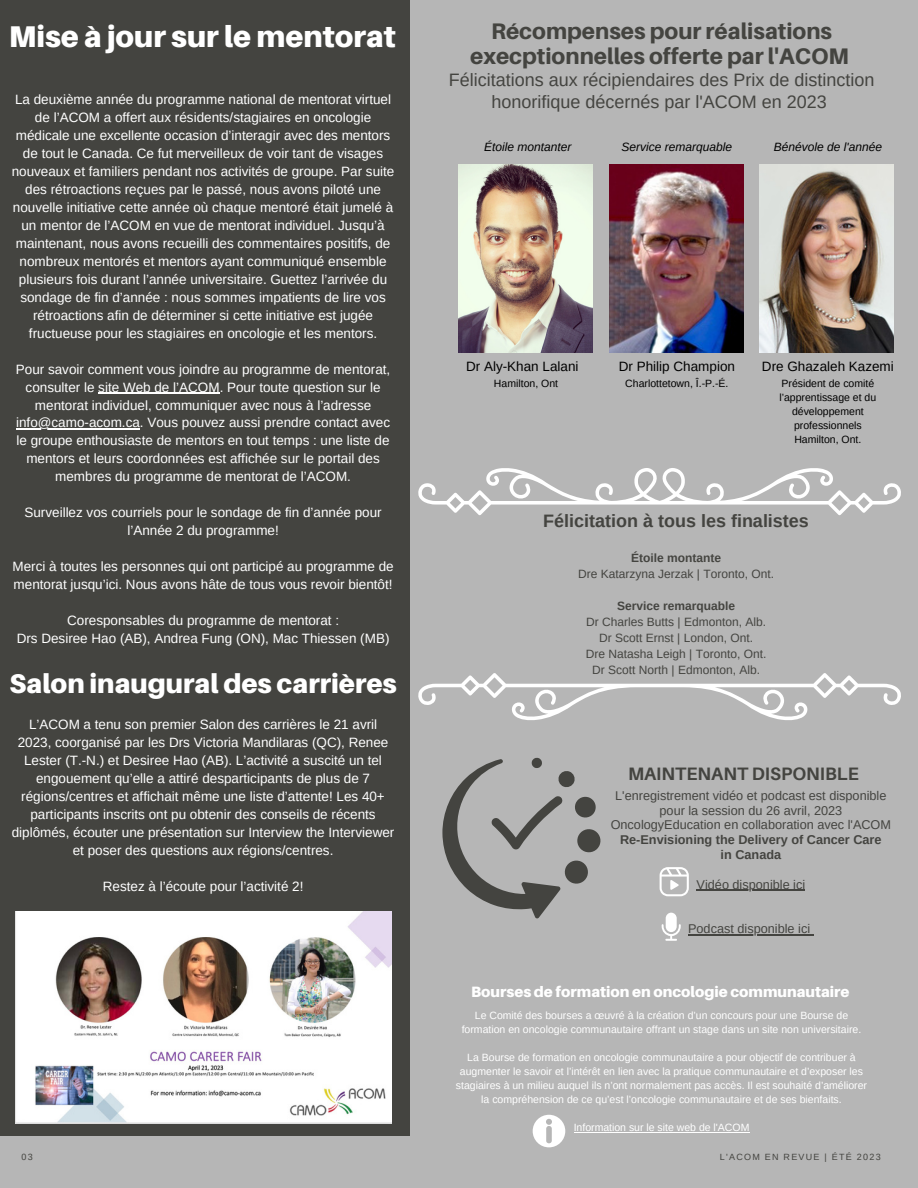
<style>
.page{position:relative;width:918px;height:1188px;background:#b6b6b6}
.page>*{position:absolute;margin:0;border:0;box-sizing:border-box;transform-origin:0 0}
.t1{font:900 30px "Aileron";color:#fff}
.t2{font:900 27px "Aileron";color:#fff}
.t3{font:800 22.5px/25.8px "Aileron";color:#444440;text-align:center}
.t4{font:18px/21.3px "Arimo";color:#444440;text-align:center}
.t5{font:700 18px "Arimo";color:#444440}
.t6{font:700 18px "Aileron";color:#444440}
.t7{font:900 15px "Aileron";color:#fff}
.t8{font:13.5px/18px "Arimo";color:#fff;text-align:center}
.t9{font:13.5px "Arimo";color:#000}
.t10{font:12.75px/14.9px "Arimo";color:#444440;text-align:center}
.t11{font:700 12.75px "Arimo";color:#444440}
.t12{font:12px "Arimo";color:#444440}
.t13{font:italic 12px "Arimo";color:#000}
.t14{font:700 12px "Arimo";color:#444440}
.t15{font:10.5px/14px "Arimo";color:#fff;text-align:center}
.t16{font:10.5px/14px "Arimo";color:#000;text-align:center}
.t17{font:9px "Arimo";letter-spacing:.14em;color:#444440}
</style>
<div class="page">
<div style="left:0;top:0;width:410px;height:1136px;background:#444440"></div>
<img style="left:458px;top:164px;width:134px;height:188px">
<img style="left:609px;top:164px;width:134px;height:188px">
<img style="left:759px;top:164px;width:134px;height:188px">
<svg style="left:418px;top:468px;width:483px;height:252px"></svg>
<img style="left:15px;top:911px;width:377px;height:213px">
<svg style="left:442px;top:757px;width:159px;height:162px"></svg>
<svg style="left:662px;top:913px;width:19px;height:28px"></svg>
<svg style="left:660px;top:867px;width:29px;height:29px"></svg>
<svg style="left:533px;top:1115px;width:32px;height:32px"></svg>
<hr style="left:98px;top:393px;width:122px;height:1px;background:#fff">
<hr style="left:16px;top:429px;width:124px;height:1px;background:#fff">
<hr style="left:697px;top:890px;width:108px;height:1px;background:#444440">
<hr style="left:688px;top:934px;width:122px;height:1px;background:#444440">
<hr style="left:574px;top:1132px;width:176px;height:1px;background:#fff">
<p class="t1" style="left:9px;top:18px;width:388px">Mise à jour sur le mentorat</p>
<p class="t8" style="left:12px;top:90px;width:384px">La deuxième année du programme national de mentorat virtuel de l’ACOM a offert aux résidents/stagiaires en oncologie médicale une excellente occasion d’interagir avec des mentors de tout le Canada. Ce fut merveilleux de voir tant de visages nouveaux et familiers pendant nos activités de groupe. Par suite des rétroactions reçues par le passé, nous avons piloté une nouvelle initiative cette année où chaque mentoré était jumelé à un mentor de l’ACOM en vue de mentorat individuel. Jusqu’à maintenant, nous avons recueilli des commentaires positifs, de nombreux mentorés et mentors ayant communiqué ensemble plusieurs fois durant l’année universitaire. Guettez l’arrivée du sondage de fin d’année : nous sommes impatients de lire vos rétroactions afin de déterminer si cette initiative est jugée fructueuse pour les stagiaires en oncologie et les mentors.</p>
<p class="t8" style="left:16px;top:360px;width:376px">Pour savoir comment vous joindre au programme de mentorat, consulter le site Web de l’ACOM. Pour toute question sur le mentorat individuel, communiquer avec nous à l’adresse info@camo-acom.ca. Vous pouvez aussi prendre contact avec le groupe enthousiaste de mentors en tout temps : une liste de mentors et leurs coordonnées est affichée sur le portail des membres du programme de mentorat de l’ACOM.</p>
<p class="t8" style="left:24px;top:504px;width:359px">Surveillez vos courriels pour le sondage de fin d’année pour l’Année 2 du programme!</p>
<p class="t8" style="left:12px;top:558px;width:383px;text-align:left">Merci à toutes les personnes qui ont participé au programme de mentorat jusqu’ici. Nous avons hâte de tous vous revoir bientôt!</p>
<p class="t8" style="left:67px;top:612px;width:273px">Coresponsables du programme de mentorat :</p>
<p class="t8" style="left:17px;top:630px;width:374px">Drs Desiree Hao (AB), Andrea Fung (ON), Mac Thiessen (MB)</p>
<p class="t2" style="left:10px;top:667px;width:389px">Salon inaugural des carrières</p>
<p class="t8" style="left:12px;top:715px;width:384px">L’ACOM a tenu son premier Salon des carrières le 21 avril 2023, coorganisé par les Drs Victoria Mandilaras (QC), Renee Lester (T.-N.) et Desiree Hao (AB). L’activité a suscité un tel engouement qu’elle a attiré desparticipants de plus de 7 régions/centres et affichait même une liste d’attente! Les 40+ participants inscrits ont pu obtenir des conseils de récents diplômés, écouter une présentation sur Interview the Interviewer et poser des questions aux régions/centres.</p>
<p class="t8" style="left:103px;top:877px;width:202px">Restez à l’écoute pour l’activité 2!</p>
<p class="t3" style="left:470px;top:17px;width:380px">Récompenses pour réalisations execptionnelles offerte par l'ACOM</p>
<p class="t4" style="left:449px;top:69px;width:427px">Félicitations aux récipiendaires des Prix de distinction honorifique décernés par l'ACOM en 2023</p>
<p class="t13" style="left:484px;top:140px;width:89px">Étoile montanter</p>
<p class="t13" style="left:622px;top:140px;width:112px">Service remarquable</p>
<p class="t13" style="left:774px;top:140px;width:110px">Bénévole de l'année</p>
<p class="t9" style="left:466px;top:359px;width:114px">Dr Aly-Khan Lalani</p>
<p class="t16" style="left:494px;top:376px;width:66px">Hamilton, Ont</p>
<p class="t9" style="left:619px;top:359px;width:118px">Dr Philip Champion</p>
<p class="t16" style="left:625px;top:376px;width:105px">Charlottetown, Î.-P.-É.</p>
<p class="t9" style="left:762px;top:359px;width:133px">Dre Ghazaleh Kazemi</p>
<p class="t16" style="left:779px;top:376px;width:98px">Président de comité l’apprentissage et du développement professionnels</p>
<p class="t16" style="left:794px;top:432px;width:69px">Hamilton, Ont.</p>
<p class="t5" style="left:543px;top:511px;width:267px">Félicitation à tous les finalistes</p>
<p class="t14" style="left:631px;top:551px;width:91px">Étoile montante</p>
<p class="t12" style="left:578px;top:567px;width:197px">Dre Katarzyna Jerzak | Toronto, Ont.</p>
<p class="t14" style="left:617px;top:599px;width:119px">Service remarquable</p>
<p class="t12" style="left:586px;top:615px;width:181px">Dr Charles Butts | Edmonton, Alb.</p>
<p class="t12" style="left:599px;top:631px;width:155px">Dr Scott Ernst | London, Ont.</p>
<p class="t12" style="left:586px;top:647px;width:182px">Dre Natasha Leigh | Toronto, Ont.</p>
<p class="t12" style="left:592px;top:663px;width:169px">Dr Scott North | Edmonton, Alb.</p>
<p class="t6" style="left:628px;top:762px;width:232px">MAINTENANT DISPONIBLE</p>
<p class="t10" style="left:615px;top:788px;width:273px">L'enregistrement vidéo et podcast est disponible pour la session du 26 avril, 2023</p>
<p class="t10" style="left:611px;top:818px;width:282px">OncologyEducation en collaboration avec l'ACOM</p>
<p class="t11" style="left:620px;top:833px;width:263px">Re-Envisioning the Delivery of Cancer Care</p>
<p class="t11" style="left:721px;top:848px;width:62px">in Canada</p>
<p class="t10" style="left:697px;top:877px;width:110px">Vidéo disponible ici</p>
<p class="t10" style="left:688px;top:921px;width:124px">Podcast disponible ici</p>
<p class="t7" style="left:471px;top:983px;width:380px">Bourses de formation en oncologie communautaire</p>
<p class="t15" style="left:462px;top:1008px;width:401px">Le Comité des bourses a œuvré à la création d’un concours pour une Bourse de formation en oncologie communautaire offrant un stage dans un site non universitaire.</p>
<p class="t15" style="left:456px;top:1050px;width:413px">La Bourse de formation en oncologie communautaire a pour objectif de contribuer à augmenter le savoir et l’intérêt en lien avec la pratique communautaire et d’exposer les stagiaires à un milieu auquel ils n’ont normalement pas accès. Il est souhaité d’améliorer la compréhension de ce qu’est l’oncologie communautaire et de ses bienfaits.</p>
<p class="t15" style="left:574px;top:1120px;width:177px">Information sur le site web de l'ACOM</p>
<p class="t17" style="left:21px;top:1152px;width:13px">03</p>
<p class="t17" style="left:720px;top:1152px;width:162px">L'ACOM EN REVUE | ÉTÉ 2023</p>
</div>
